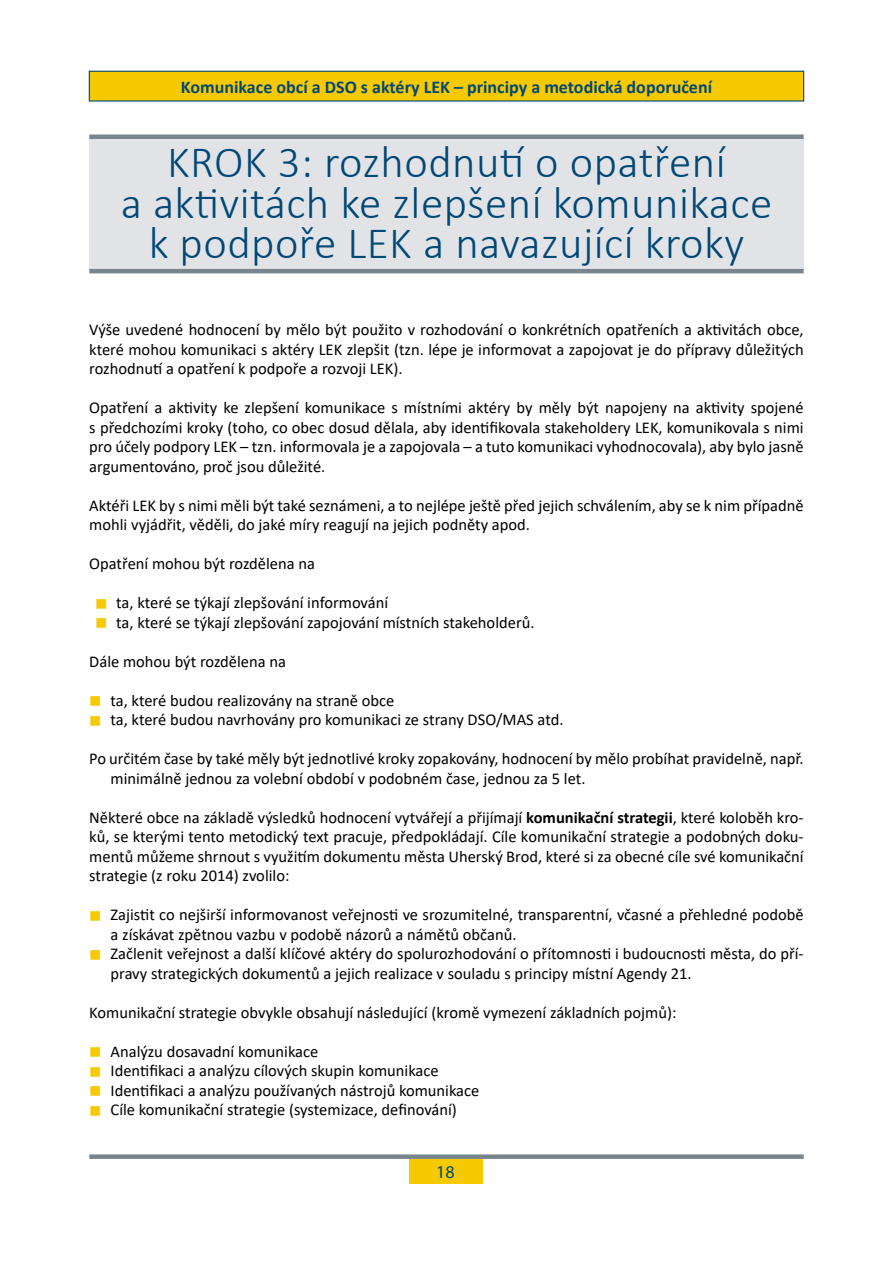
<style>
.page{position:relative;width:893px;height:1263px;background:#fff}
.page>*{position:absolute;margin:0;border:0;box-sizing:border-box;transform-origin:0 0}
.Heading_1{font:300 45px/40.5px "Calibri";letter-spacing:.01em;color:#004876;text-align:center}
.t1{font:700 18px "Calibri";color:#004876}
.t2{font:18px "Myriad Pro";color:#004876}
.List_Paragraph{font:16.5px/19.5px "Calibri";color:#000}
.s1{color:#f6c900}
.s2{font-weight:700}
</style>
<div class="page">
<div style="left:89px;top:71px;width:715px;height:30px;background:#f6c900"></div>
<div style="left:89px;top:71px;width:715px;height:31px;border:1px solid #004876"></div>
<div style="left:409px;top:1159px;width:74px;height:24px;background:#f6c900"></div>
<div style="left:89px;top:1154px;width:715px;height:5px;background:#79848c"></div>
<div style="left:89px;top:139px;width:715px;height:131px;background:#e2e3e6"></div>
<div style="left:89px;top:134px;width:715px;height:5px;background:#79848c"></div>
<hr style="left:89px;top:269px;width:715px;height:4px;background:#79848c">
<p class="t1" style="left:181px;top:74px;width:533px">Komunikace obcí a DSO s aktéry LEK – principy a metodická doporučení</p>
<p class="Heading_1" style="left:121px;top:142px;width:653px">KROK 3: rozhodnutí o opatření<br>a aktivitách ke zlepšení komunikace k podpoře LEK a navazující kroky</p>
<p class="List_Paragraph" style="left:89px;top:319px;width:716px;text-align:justify">Výše uvedené hodnocení by mělo být použito v rozhodování o konkrétních opatřeních a aktivitách obce, které mohou komunikaci s aktéry LEK zlepšit (tzn. lépe je informovat a zapojovat je do přípravy důležitých rozhodnutí a opatření k podpoře a rozvoji LEK).</p>
<p class="List_Paragraph" style="left:89px;top:397px;width:716px;text-align:justify">Opatření a aktivity ke zlepšení komunikace s místními aktéry by měly být napojeny na aktivity spojené s předchozími kroky (toho, co obec dosud dělala, aby identifikovala stakeholdery LEK, komunikovala s nimi pro účely podpory LEK – tzn. informovala je a zapojovala – a tuto komunikaci vyhodnocovala), aby bylo jasně argumentováno, proč jsou důležité.</p>
<p class="List_Paragraph" style="left:89px;top:495px;width:716px">Aktéři LEK by s nimi měli být také seznámeni, a to nejlépe ještě před jejich schválením, aby se k nim případně mohli vyjádřit, věděli, do jaké míry reagují na jejich podněty apod.</p>
<p class="List_Paragraph" style="left:89px;top:553px;width:227px">Opatření mohou být rozdělena na</p>
<p class="List_Paragraph" style="left:95px;top:592px;width:295px"><span class="s1">■</span> ta, které se týkají zlepšování informování</p>
<p class="List_Paragraph" style="left:95px;top:612px;width:441px"><span class="s1">■</span> ta, které se týkají zlepšování zapojování místních stakeholderů.</p>
<p class="List_Paragraph" style="left:89px;top:651px;width:198px">Dále mohou být rozdělena na</p>
<p class="List_Paragraph" style="left:89px;top:690px;width:307px"><span class="s1">■</span> ta, které budou realizovány na straně obce</p>
<p class="List_Paragraph" style="left:89px;top:709px;width:476px"><span class="s1">■</span> ta, které budou navrhovány pro komunikaci ze strany DSO/MAS atd.</p>
<p class="List_Paragraph" style="left:111px;top:748px;width:695px;text-indent:-21px">Po určitém čase by také měly být jednotlivé kroky zopakovány, hodnocení by mělo probíhat pravidelně, např. minimálně jednou za volební období v podobném čase, jednou za 5 let.</p>
<p class="List_Paragraph" style="left:89px;top:807px;width:716px;text-align:justify">Některé obce na základě výsledků hodnocení vytvářejí a přijímají <span class="s2">komunikační strategii</span>, které koloběh kro&shy;ků, se kterými tento metodický text pracuje, předpokládají. Cíle komunikační strategie a podobných doku&shy;mentů můžeme shrnout s využitím dokumentu města Uherský Brod, které si za obecné cíle své komunikační strategie (z roku 2014) zvolilo:</p>
<p class="List_Paragraph" style="left:111px;top:904px;width:695px;text-indent:-21px"><span class="s1">■</span> Zajistit co nejširší informovanost veřejnosti ve srozumitelné, transparentní, včasné a přehledné podobě a získávat zpětnou vazbu v podobě názorů a námětů občanů.</p>
<p class="List_Paragraph" style="left:111px;top:943px;width:695px;text-indent:-21px"><span class="s1">■</span> Začlenit veřejnost a další klíčové aktéry do spolurozhodování o přítomnosti i budoucnosti města, do pří&shy;pravy strategických dokumentů a jejich realizace v souladu s principy místní Agendy 21.</p>
<p class="List_Paragraph" style="left:89px;top:1002px;width:589px">Komunikační strategie obvykle obsahují následující (kromě vymezení základních pojmů):</p>
<p class="List_Paragraph" style="left:89px;top:1041px;width:231px"><span class="s1">■</span> Analýzu dosavadní komunikace</p>
<p class="List_Paragraph" style="left:89px;top:1060px;width:351px"><span class="s1">■</span> Identifikaci a analýzu cílových skupin komunikace</p>
<p class="List_Paragraph" style="left:89px;top:1080px;width:392px"><span class="s1">■</span> Identifikaci a analýzu používaných nástrojů komunikace</p>
<p class="List_Paragraph" style="left:89px;top:1099px;width:369px"><span class="s1">■</span> Cíle komunikační strategie (systemizace, definování)</p>
<p class="t2" style="left:436px;top:1160px;width:20px">18</p>
</div>
